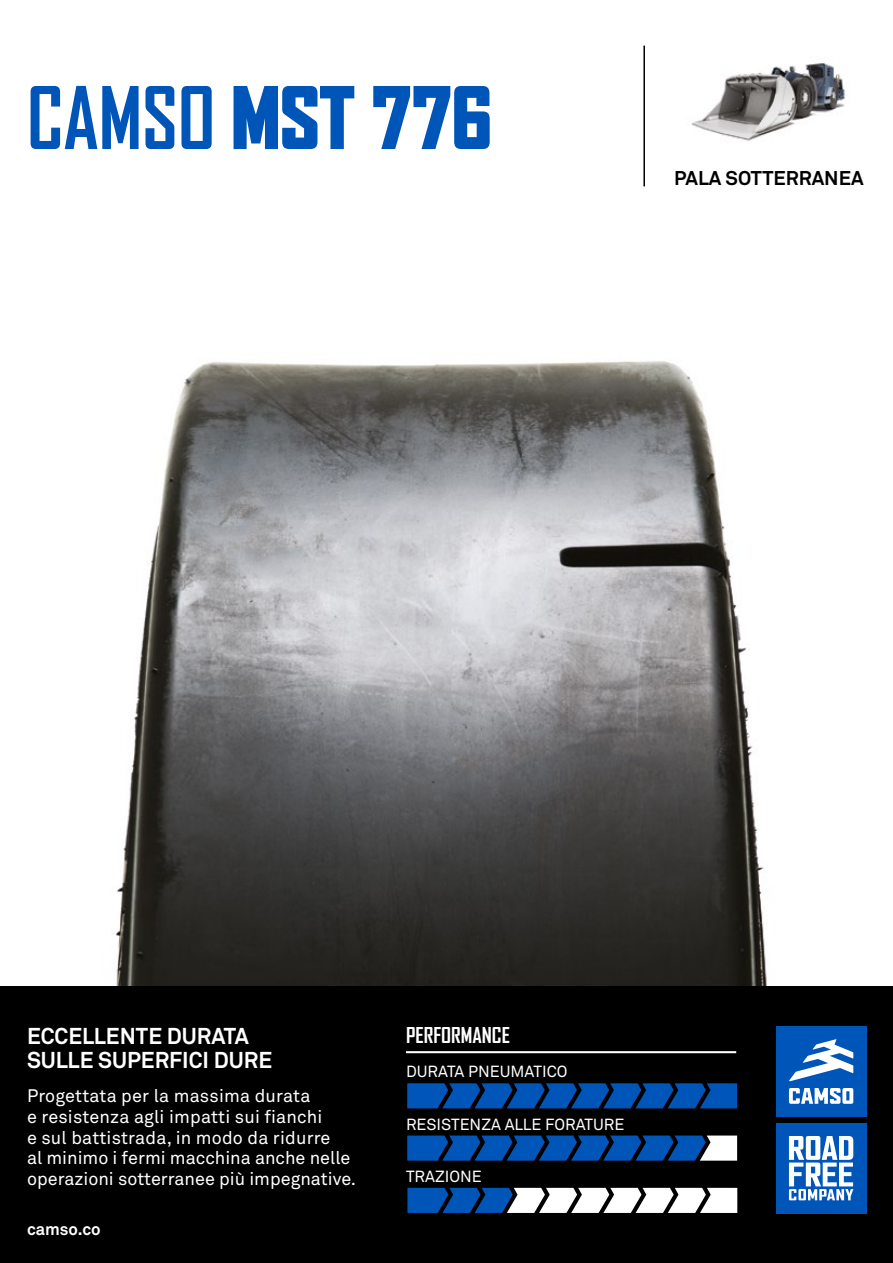
<style>
.page{position:relative;width:893px;height:1263px;background:#fff}
.page>*{position:absolute;margin:0;border:0;box-sizing:border-box;transform-origin:0 0}
.t1{font:900 82.5px "Agency FB";color:#0055b8;scale:.95 1}
.t2{font:700 22.65px/24.3px "Akkurat Office";color:#fff}
.t3{font:700 21px "Agency FB";color:#fff}
.t4{font:700 19.65px "Akkurat Office";color:#000}
.t5{font:18px/20.7px "Akkurat Office";letter-spacing:.005em;color:#fff}
.t6{font:700 16.65px "Akkurat Office";color:#fff}
.t7{font:15.9px "Akkurat Office";color:#fff}
.s1{font-weight:700}
</style>
<div class="page">
<hr style="left:643px;top:46px;width:2px;height:140px;background:#000">
<img style="left:115px;top:361px;width:652px;height:625px">
<div style="left:0;top:986px;width:893px;height:277px;background:#000"></div>
<svg style="left:407px;top:1083px;width:330px;height:25px;background:#00489d"></svg>
<svg style="left:407px;top:1188px;width:330px;height:25px;background:#96adc8"></svg>
<svg style="left:407px;top:1135px;width:330px;height:26px;background:#1656a0"></svg>
<div style="left:776px;top:1026px;width:90px;height:91px;background:#0055b8"></div>
<svg style="left:789px;top:1088px;width:64px;height:16px"></svg>
<svg style="left:789px;top:1039px;width:64px;height:42px"></svg>
<div style="left:776px;top:1123px;width:90px;height:90px;background:#0055b8"></div>
<svg style="left:789px;top:1136px;width:64px;height:64px"></svg>
<hr style="left:406px;top:1051px;width:330px;height:2px;background:#fff">
<img style="left:691px;top:63px;width:155px;height:78px">
<h1 class="t1" style="left:27px;top:70px;width:491px"><span class="s1">CAMSO</span> MST 776</h1>
<p class="t4" style="left:674px;top:166px;width:191px">PALA SOTTERRANEA</p>
<p class="t2" style="left:27px;top:1024px;width:247px">ECCELLENTE DURATA<br>SULLE SUPERFICI DURE</p>
<p class="t5" style="left:27px;top:1086px;width:331px">Progettata per la massima durata<br>e resistenza agli impatti sui fianchi<br>e sul battistrada, in modo da ridurre<br>al minimo i fermi macchina anche nelle operazioni sotterranee più impegnative.</p>
<p class="t6" style="left:27px;top:1219px;width:75px">camso.co</p>
<p class="t3" style="left:406px;top:1023px;width:105px">PERFORMANCE</p>
<p class="t7" style="left:406px;top:1062px;width:163px">DURATA PNEUMATICO</p>
<p class="t7" style="left:406px;top:1115px;width:220px">RESISTENZA ALLE FORATURE</p>
<p class="t7" style="left:406px;top:1167px;width:77px">TRAZIONE</p>
</div>
